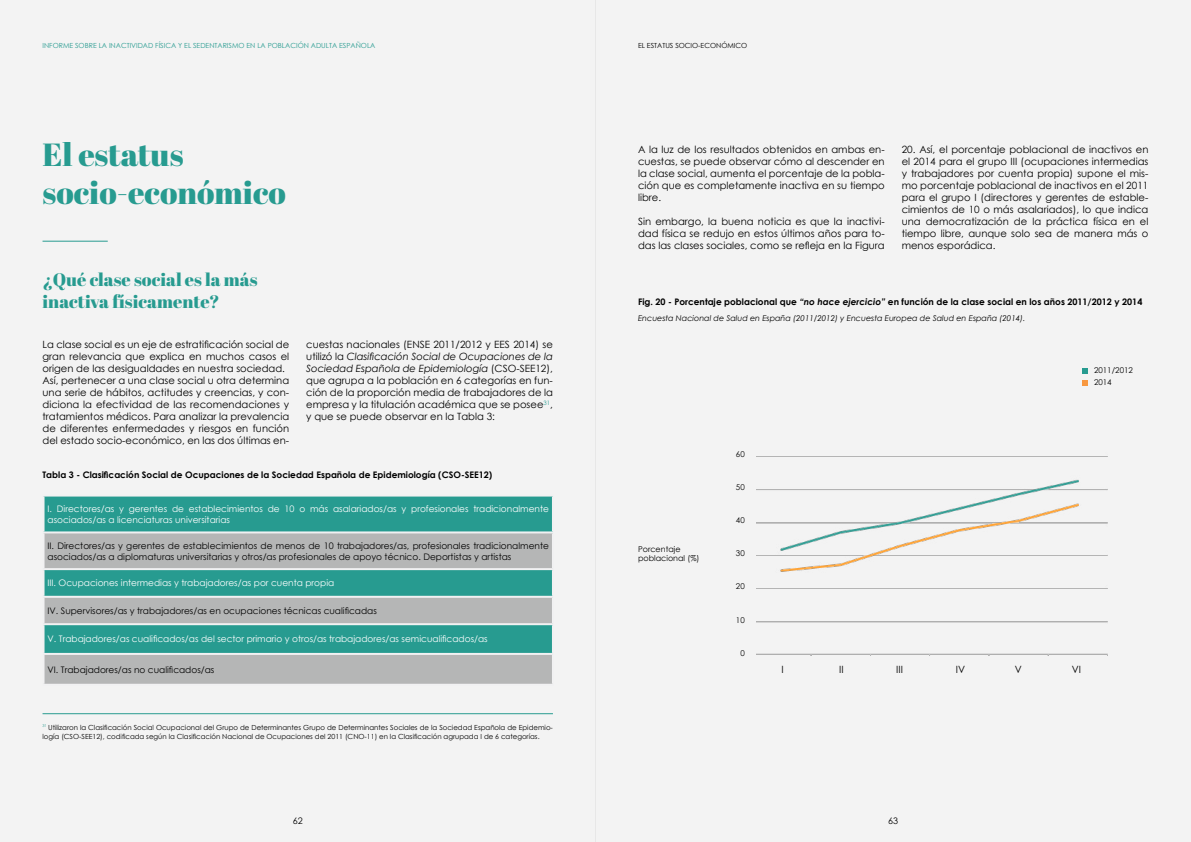
<style>
.page{position:relative;width:1191px;height:842px;background:#fff}
.page>*{position:absolute;margin:0;border:0;box-sizing:border-box;transform-origin:0 0}
.t1{font:32px/38.4px "Abril Fatface";color:#279b90}
.t2{font:18px/21.6px "Abril Fatface";color:#279b90}
.t3{font:10px/12px "Century Gothic";color:#000;text-align:justify}
.t4{font:9px/10.8px "Century Gothic";color:#000}
.t5{font:9px/10.8px "Century Gothic";color:#fff}
.t6{font:700 9px "Century Gothic";color:#000}
.t7{font:italic 8px "Century Gothic";color:#000}
.t8{font:8px/12px "Century Gothic";color:#000}
.t9{font:7px/9px "Century Gothic";color:#000}
.t10{font:7px "Century Gothic";color:#279b90}
.s1{font-style:italic}
</style>
<div class="page">
<div style="left:0;top:0;width:595px;height:842px;background:#f3f3f3"></div>
<div style="left:595px;top:0;width:596px;height:842px;background:#f3f3f3"></div>
<hr style="left:43px;top:241px;width:65px;height:1px;background:#279b90">
<hr style="left:43px;top:713px;width:510px;height:1px;background:#279b90">
<div style="left:45px;top:496px;width:507px;height:35px;background:#279b90"></div>
<svg style="left:45px;top:533px;width:507px;height:151px;fill:#b5b6b6"></svg>
<hr style="left:43px;top:568px;width:511px;height:2px;background:#f1f1f2">
<hr style="left:43px;top:596px;width:511px;height:2px;background:#f1f1f2">
<hr style="left:43px;top:623px;width:511px;height:2px;background:#f1f1f2">
<hr style="left:43px;top:653px;width:511px;height:2px;background:#f1f1f2">
<svg style="left:1082px;top:368px;width:6px;height:5px"></svg>
<svg style="left:1082px;top:380px;width:6px;height:6px"></svg>
<img style="left:756px;top:456px;width:351px;height:200px">
<p class="t10" style="left:43px;top:40px;width:334px">INFORME SOBRE LA INACTIVIDAD FÍSICA Y EL SEDENTARISMO EN LA POBLACIÓN ADULTA ESPAÑOLA</p>
<h1 class="t1" style="left:43px;top:134px;width:245px">El estatus socio-económico</h1>
<h2 class="t2" style="left:43px;top:269px;width:217px">¿Qué clase social es la más inactiva físicamente?</h2>
<p class="t3" style="left:43px;top:338px;width:248px;text-align:left">La clase social es un eje de estratificación social de gran relevancia que explica en muchos casos el origen de las desigualdades en nuestra sociedad.<br>Así, pertenecer a una clase social u otra determina una serie de hábitos, actitudes y creencias, y con&shy;diciona la efectividad de las recomendaciones y tratamientos médicos. Para analizar la prevalencia de diferentes enfermedades y riesgos en función del estado socio-económico, en las dos últimas en-</p>
<p class="t3" style="left:306px;top:338px;width:248px">cuestas nacionales (ENSE 2011/2012 y EES 2014) se utilizó la <span class="s1">Clasificación Social de Ocupaciones de la Sociedad Española de Epidemiología</span> (CSO-SEE12), que agrupa a la población en 6 categorías en fun&shy;ción de la proporción media de trabajadores de la empresa y la titulación académica que se posee<sup>31</sup>, y que se puede observar en la Tabla 3:</p>
<p class="t6" style="left:43px;top:468px;width:451px">Tabla 3 - Clasificación Social de Ocupaciones de la Sociedad Española de Epidemiología (CSO-SEE12)</p>
<p class="t5" style="left:48px;top:503px;width:503px">I. Directores/as y gerentes de establecimientos de 10 o más asalariados/as y profesionales tradicionalmente asociados/as a licenciaturas universitarias</p>
<p class="t4" style="left:48px;top:540px;width:503px">II. Directores/as y gerentes de establecimientos de menos de 10 trabajadores/as, profesionales tradicionalmente asociados/as a diplomaturas universitarias y otros/as profesionales de apoyo técnico. Deportistas y artistas</p>
<p class="t5" style="left:48px;top:577px;width:288px">III. Ocupaciones intermedias y trabajadores/as por cuenta propia</p>
<p class="t4" style="left:48px;top:605px;width:331px">IV. Supervisores/as y trabajadores/as en ocupaciones técnicas cualificadas</p>
<p class="t5" style="left:48px;top:634px;width:442px">V. Trabajadores/as cualificados/as del sector primario y otros/as trabajadores/as semicualificados/as</p>
<p class="t4" style="left:48px;top:664px;width:168px">VI. Trabajadores/as no cualificados/as</p>
<p class="t9" style="left:43px;top:722px;width:512px"><sup>31</sup> Utilizaron la Clasificación Social Ocupacional del Grupo de Determinantes Grupo de Determinantes Sociales de la Sociedad Española de Epidemio&shy;logía (CSO-SEE12), codificada según la Clasificación Nacional de Ocupaciones del 2011 (CNO-11) en la Clasificación agrupada I de 6 categorías.</p>
<p class="t9" style="left:638px;top:41px;width:111px">EL ESTATUS SOCIO-ECONÓMICO</p>
<p class="t3" style="left:638px;top:143px;width:248px">A la luz de los resultados obtenidos en ambas en&shy;cuestas, se puede observar cómo al descender en la clase social, aumenta el porcentaje de la pobla&shy;ción que es completamente inactiva en su tiempo libre.</p>
<p class="t3" style="left:638px;top:215px;width:248px">Sin embargo, la buena noticia es que la inactivi&shy;dad física se redujo en estos últimos años para to&shy;das las clases sociales, como se refleja en la Figura</p>
<p class="t3" style="left:901px;top:143px;width:248px">20. Así, el porcentaje poblacional de inactivos en el 2014 para el grupo III (ocupaciones intermedias y trabajadores por cuenta propia) supone el mis&shy;mo porcentaje poblacional de inactivos en el 2011 para el grupo I (directores y gerentes de estable&shy;cimientos de 10 o más asalariados), lo que indica una democratización de la práctica física en el tiempo libre, aunque solo sea de manera más o menos esporádica.</p>
<p class="t6" style="left:638px;top:295px;width:506px">Fig. 20 - Porcentaje poblacional que <span class="s1">“no hace ejercicio”</span> en función de la clase social en los años 2011/2012 y 2014</p>
<p class="t7" style="left:638px;top:313px;width:389px">Encuesta Nacional de Salud en España (2011/2012) y Encuesta Europea de Salud en España (2014).</p>
<p class="t8" style="left:638px;top:544px;width:63px;line-height:9.6px">Porcentaje poblacional (%)</p>
<p class="t8" style="left:736px;top:448px;width:10px">60</p>
<p class="t8" style="left:736px;top:481px;width:10px">50</p>
<p class="t8" style="left:736px;top:514px;width:10px">40</p>
<p class="t8" style="left:736px;top:547px;width:10px">30</p>
<p class="t8" style="left:736px;top:580px;width:10px">20</p>
<p class="t8" style="left:736px;top:613px;width:10px">10</p>
<p class="t8" style="left:740px;top:646px;width:6px">0</p>
<p class="t8" style="left:1094px;top:364px;width:40px">2011/2012<br>2014</p>
<p class="t3" style="left:781px;top:663px;width:4px">I</p>
<p class="t3" style="left:839px;top:663px;width:6px">II</p>
<p class="t3" style="left:896px;top:663px;width:8px">III</p>
<p class="t3" style="left:955px;top:663px;width:11px">IV</p>
<p class="t3" style="left:1015px;top:663px;width:9px">V</p>
<p class="t3" style="left:1071px;top:663px;width:11px">VI</p>
<p class="t4" style="left:293px;top:815px;width:11px">62</p>
<p class="t4" style="left:888px;top:815px;width:11px">63</p>
</div>
